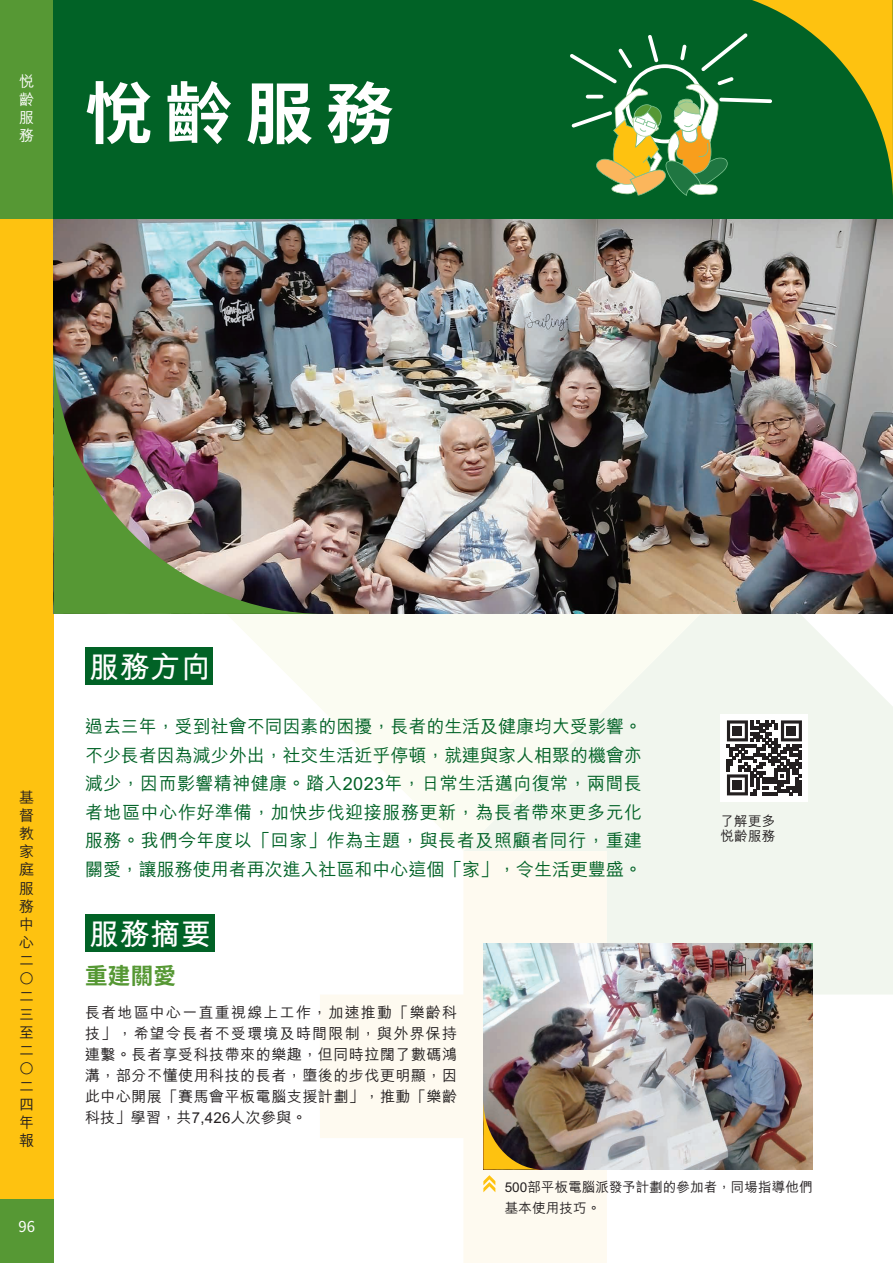
<style>
.page{position:relative;width:893px;height:1263px;background:#fff}
.page>*{position:absolute;margin:0;border:0;box-sizing:border-box;transform-origin:0 0}
.t1{font:700 67.5px "Noto Sans CJ Ksc";color:#fff}
.t2{font:700 30px "M Hei HK";letter-spacing:.015em;color:#fff}
.t3{font:700 22.5px "Noto Sans TC";color:#569834}
.t4{font:500 18px/28.5px "M Hei HK";color:#016226;text-align:justify}
.t5{font:500 15px/18px "M Hei HK";letter-spacing:.035em;color:#231f20;text-align:justify}
.t6{font:500 15px/18px "M Hei HK";color:#fff;text-align:justify}
.t7{font:15px "Noto Sans CJ Ksc";color:#fff}
.t8{font:500 13.5px/15px "M Hei HK";letter-spacing:.01em;color:#231f20}
</style>
<div class="page">
<div style="left:0;top:0;width:54px;height:1263px;background:#fec210"></div>
<div style="left:0;top:0;width:54px;height:219px;background:#569834"></div>
<div style="left:0;top:1199px;width:54px;height:64px;background:#569834"></div>
<svg style="left:750px;top:614px;width:143px;height:380px;background:#f1f6ef"></svg>
<svg style="left:227px;top:614px;width:523px;height:237px;fill:#fbfcf2"></svg>
<svg style="left:320px;top:851px;width:430px;height:412px"></svg>
<div style="left:85px;top:914px;width:130px;height:38px;background:#016226"></div>
<div style="left:85px;top:647px;width:128px;height:38px;background:#016226"></div>
<div style="left:54px;top:0;width:839px;height:219px;background:#016226"></div>
<img style="left:54px;top:219px;width:839px;height:395px">
<div style="left:721px;top:714px;width:87px;height:87px;background:#fff"></div>
<svg style="left:727px;top:720px;width:75px;height:75px"></svg>
<div style="left:733px;top:726px;width:9px;height:9px;background:#231f20"></div>
<div style="left:787px;top:726px;width:9px;height:9px;background:#231f20"></div>
<div style="left:733px;top:780px;width:9px;height:9px;background:#231f20"></div>
<img style="left:483px;top:944px;width:329px;height:225px">
<svg style="left:570px;top:0;width:323px;height:196px"></svg>
<img style="left:54px;top:342px;width:271px;height:272px">
<svg style="left:483px;top:1100px;width:60px;height:69px;background:#81683b"></svg>
<svg style="left:483px;top:1175px;width:12px;height:17px"></svg>
<p class="t6" style="left:19px;top:71px;width:16px">悅齡服務</p>
<h1 class="t1" style="left:85px;top:75px;width:310px">悅齡服務</h1>
<p class="t5" style="left:19px;top:788px;width:16px">基督教家庭服務中心二○二三至二○二四年報</p>
<p class="t7" style="left:19px;top:1218px;width:18px">96</p>
<h2 class="t2" style="left:89px;top:645px;width:123px">服務方向</h2>
<p class="t4" style="left:85px;top:711px;width:559px">過去三年，受到社會不同因素的困擾，長者的生活及健康均大受影響。不少長者因為減少外出，社交生活近乎停頓，就連與家人相聚的機會亦減少，因而影響精神健康。踏入2023年，日常生活邁向復常，兩間長者地區中心作好準備，加快步伐迎接服務更新，為長者帶來更多元化服務。我們今年度以「回家」作為主題，與長者及照顧者同行，重建關愛，讓服務使用者再次進入社區和中心這個「家」，令生活更豐盛。</p>
<h2 class="t2" style="left:89px;top:912px;width:123px">服務摘要</h2>
<p class="t3" style="left:85px;top:963px;width:92px">重建關愛</p>
<p class="t5" style="left:85px;top:1001px;width:374px;line-height:21px">長者地區中心一直重視線上工作，加速推動「樂齡科技」，希望令長者不受環境及時間限制，與外界保持連繫。長者享受科技帶來的樂趣，但同時拉闊了數碼鴻溝，部分不懂使用科技的長者，墮後的步伐更明顯，因此中心開展「賽馬會平板電腦支援計劃」，推動「樂齡科技」學習，共7,426人次參與。</p>
<p class="t8" style="left:720px;top:813px;width:56px">了解更多悅齡服務</p>
<p class="t8" style="left:505px;top:1175px;width:309px;line-height:21px">500部平板電腦派發予計劃的參加者，同場指導他們基本使用技巧。</p>
</div>
